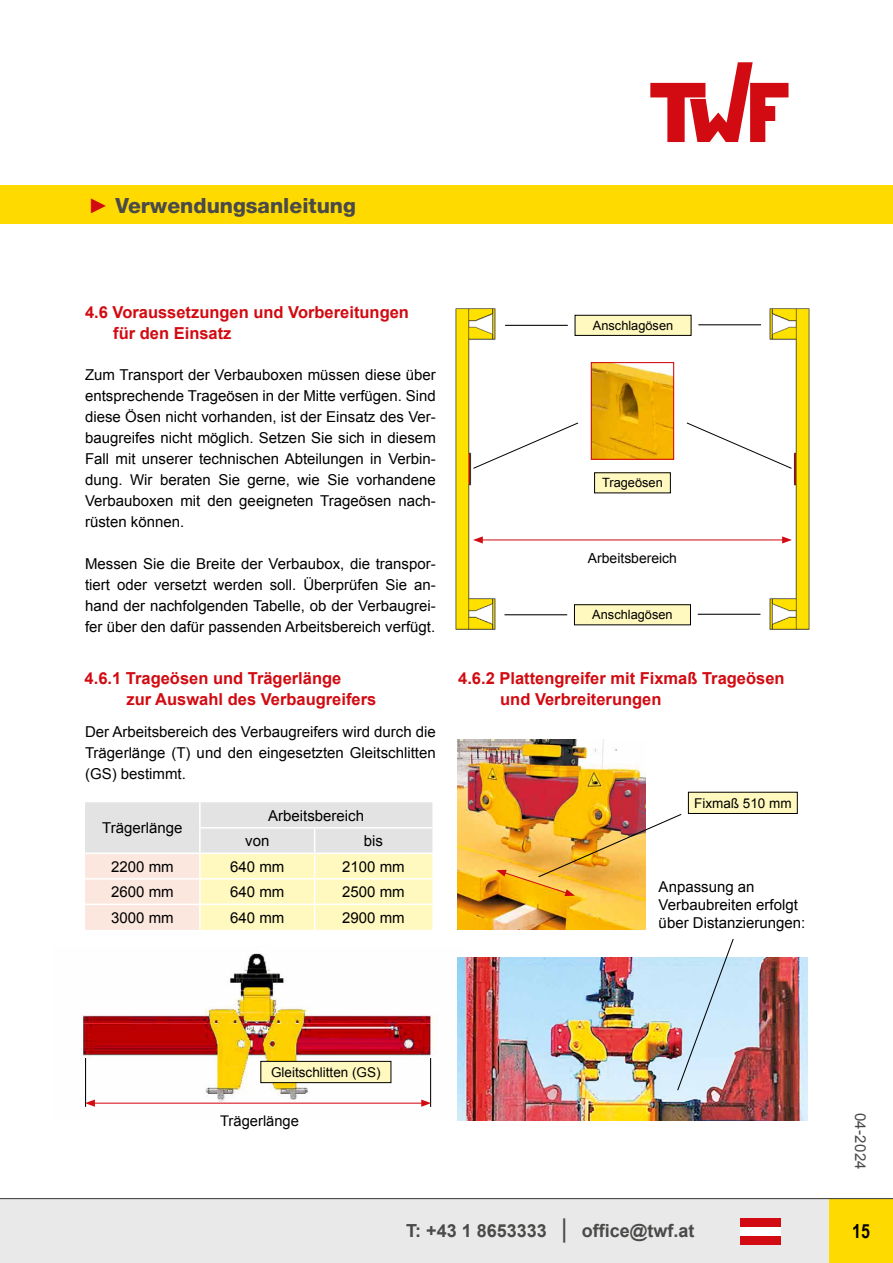
<style>
.page{position:relative;width:893px;height:1263px;background:#fff}
.page>*{position:absolute;margin:0;border:0;box-sizing:border-box;transform-origin:0 0}
.t1{font:800 21px "Helvetica Neue";color:#4a4a49}
.t2{font:700 19.5px "Arial Narrow";color:#000}
.t3{font:700 18px "Arial";color:#4a4a49}
.t4{font:700 16.5px/21px "Arial";color:#d20a11}
.t5{font:15px/21px "Arial";color:#000;text-align:justify}
.t6{font:15px "Arial";letter-spacing:.02em;color:#4a4a49}
.t7{font:14.7px "Arial";color:#000}
.t8{font:13.95px "Arial";color:#000}
.t9{font:13.5px "Arial";color:#000}
.t10{font:12.75px "Arial";color:#000}
.s1{font-family:"Arial";font-weight:900;color:#d20a11}
.s2{font-size:18.3px}
.s3{font-size:25.95px}
</style>
<div class="page">
<img style="left:83px;top:953px;width:351px;height:154px">
<hr style="left:85px;top:1058px;width:1px;height:49px;background:#000">
<hr style="left:430px;top:1058px;width:1px;height:49px;background:#000">
<hr style="left:93px;top:1102px;width:331px;height:2px;background:#d20a11">
<svg style="left:421px;top:1099px;width:10px;height:8px"></svg>
<svg style="left:85px;top:1099px;width:10px;height:8px"></svg>
<svg style="left:85px;top:802px;width:347px;height:128px;background:#f3edd5"></svg>
<div style="left:261px;top:1061px;width:130px;height:22px;background:#fff9bf"></div>
<div style="left:260px;top:1061px;width:131px;height:22px;border:1px solid #000"></div>
<img style="left:455px;top:308px;width:52px;height:322px">
<img style="left:758px;top:308px;width:52px;height:322px">
<hr style="left:480px;top:539px;width:304px;height:1px;background:#d20a11">
<svg style="left:782px;top:536px;width:10px;height:7px"></svg>
<svg style="left:473px;top:536px;width:10px;height:7px"></svg>
<div style="left:595px;top:473px;width:75px;height:20px;background:#fff9bf"></div>
<img style="left:593px;top:364px;width:79px;height:94px">
<div style="left:591px;top:362px;width:83px;height:98px;border:1px solid #d20a11"></div>
<svg style="left:472px;top:422px;width:107px;height:48px"></svg>
<svg style="left:686px;top:422px;width:107px;height:48px"></svg>
<div style="left:574px;top:605px;width:116px;height:20px;background:#fff9bf"></div>
<div style="left:574px;top:604px;width:117px;height:21px;border:1px solid #000"></div>
<hr style="left:504px;top:614px;width:63px;height:1px;background:#000">
<hr style="left:698px;top:614px;width:62px;height:1px;background:#000">
<img style="left:457px;top:740px;width:188px;height:189px">
<img style="left:457px;top:957px;width:351px;height:163px">
<img style="left:496px;top:813px;width:186px;height:83px">
<div style="left:688px;top:792px;width:109px;height:21px;background:#fff9bf"></div>
<div style="left:688px;top:792px;width:110px;height:22px;border:1px solid #000"></div>
<svg style="left:676px;top:939px;width:58px;height:152px;background:#cee0ee"></svg>
<div style="left:575px;top:315px;width:116px;height:20px;background:#fff9bf"></div>
<div style="left:575px;top:315px;width:116px;height:21px;border:1px solid #000"></div>
<hr style="left:505px;top:325px;width:63px;height:1px;background:#000">
<hr style="left:698px;top:324px;width:63px;height:1px;background:#000">
<svg style="left:650px;top:62px;width:138px;height:80px"></svg>
<div style="left:0;top:185px;width:893px;height:39px;background:#ffda00"></div>
<div style="left:0;top:1199px;width:893px;height:64px;background:#e9e9e9"></div>
<div style="left:740px;top:1218px;width:41px;height:9px;background:#d20a11"></div>
<div style="left:740px;top:1227px;width:41px;height:8px;background:#fff"></div>
<div style="left:740px;top:1235px;width:41px;height:9px;background:#d20a11"></div>
<div style="left:829px;top:1198px;width:64px;height:65px;background:#ffda00"></div>
<hr style="left:0;top:1198px;width:893px;height:1px;background:#4a4a49">
<h1 class="t1" style="left:88px;top:193px;width:269px"><span class="s1">►</span> Verwendungsanleitung</h1>
<p class="t4" style="left:113px;top:302px;width:297px;text-indent:-28px">4.6 Voraussetzungen und Vorbereitungen für den Einsatz</p>
<p class="t5" style="left:85px;top:364px;width:352px">Zum Transport der Verbauboxen müssen diese über entsprechende Trageösen in der Mitte verfügen. Sind diese Ösen nicht vorhanden, ist der Einsatz des Ver&shy;baugreifes nicht möglich. Setzen Sie sich in diesem Fall mit unserer technischen Abteilungen in Verbin&shy;dung. Wir beraten Sie gerne, wie Sie vorhandene Verbauboxen mit den geeigneten Trageösen nach&shy;rüsten können.</p>
<p class="t5" style="left:85px;top:553px;width:352px">Messen Sie die Breite der Verbaubox, die transpor&shy;tiert oder versetzt werden soll. Überprüfen Sie an&shy;hand der nachfolgenden Tabelle, ob der Verbaugrei&shy;fer über den dafür passenden Arbeitsbereich verfügt.</p>
<p class="t4" style="left:127px;top:668px;width:251px;text-indent:-42px">4.6.1 Trageösen und Trägerlänge<br>zur Auswahl des Verbaugreifers</p>
<p class="t5" style="left:85px;top:721px;width:352px">Der Arbeitsbereich des Verbaugreifers wird durch die Trägerlänge (T) und den eingesetzten Gleitschlitten (GS) bestimmt.</p>
<p class="t5" style="left:102px;top:818px;width:82px">Trägerlänge</p>
<p class="t5" style="left:245px;top:803px;width:120px;line-height:25.5px;text-indent:23px">Arbeitsbereich von</p>
<p class="t5" style="left:364px;top:830px;width:21px">bis</p>
<p class="t5" style="left:111px;top:856px;width:64px">2200 mm</p>
<p class="t5" style="left:230px;top:856px;width:56px">640 mm</p>
<p class="t5" style="left:342px;top:856px;width:64px">2100 mm</p>
<p class="t5" style="left:111px;top:881px;width:64px">2600 mm</p>
<p class="t5" style="left:230px;top:881px;width:56px">640 mm</p>
<p class="t5" style="left:342px;top:881px;width:64px">2500 mm</p>
<p class="t5" style="left:111px;top:907px;width:64px">3000 mm</p>
<p class="t5" style="left:230px;top:907px;width:56px">640 mm</p>
<p class="t5" style="left:342px;top:907px;width:64px">2900 mm</p>
<p class="t10" style="left:593px;top:317px;width:82px">Anschlagösen</p>
<p class="t10" style="left:602px;top:475px;width:62px">Trageösen</p>
<p class="t8" style="left:588px;top:549px;width:91px">Arbeitsbereich</p>
<p class="t10" style="left:592px;top:607px;width:82px">Anschlagösen</p>
<p class="t4" style="left:500px;top:668px;width:286px;text-indent:-42px">4.6.2 Plattengreifer mit Fixmaß Trageösen und Verbreiterungen</p>
<p class="t9" style="left:694px;top:794px;width:99px">Fixmaß 510 mm</p>
<p class="t5" style="left:659px;top:877px;width:148px;line-height:18px;text-align:left">Anpassung an<br>Verbaubreiten erfolgt über Distanzierungen:</p>
<p class="t9" style="left:271px;top:1063px;width:111px">Gleitschlitten (GS)</p>
<p class="t7" style="left:220px;top:1111px;width:80px">Trägerlänge</p>
<p class="t6" style="left:870px;top:1113px;width:58px;rotate:90deg">04<span class="s2">-</span>2024</p>
<p class="t3" style="left:406px;top:1218px;width:290px">T: +43 1 8653333 <span class="s3">|</span> office@twf.at</p>
<h2 class="t2" style="left:852px;top:1216px;width:19px">15</h2>
</div>
